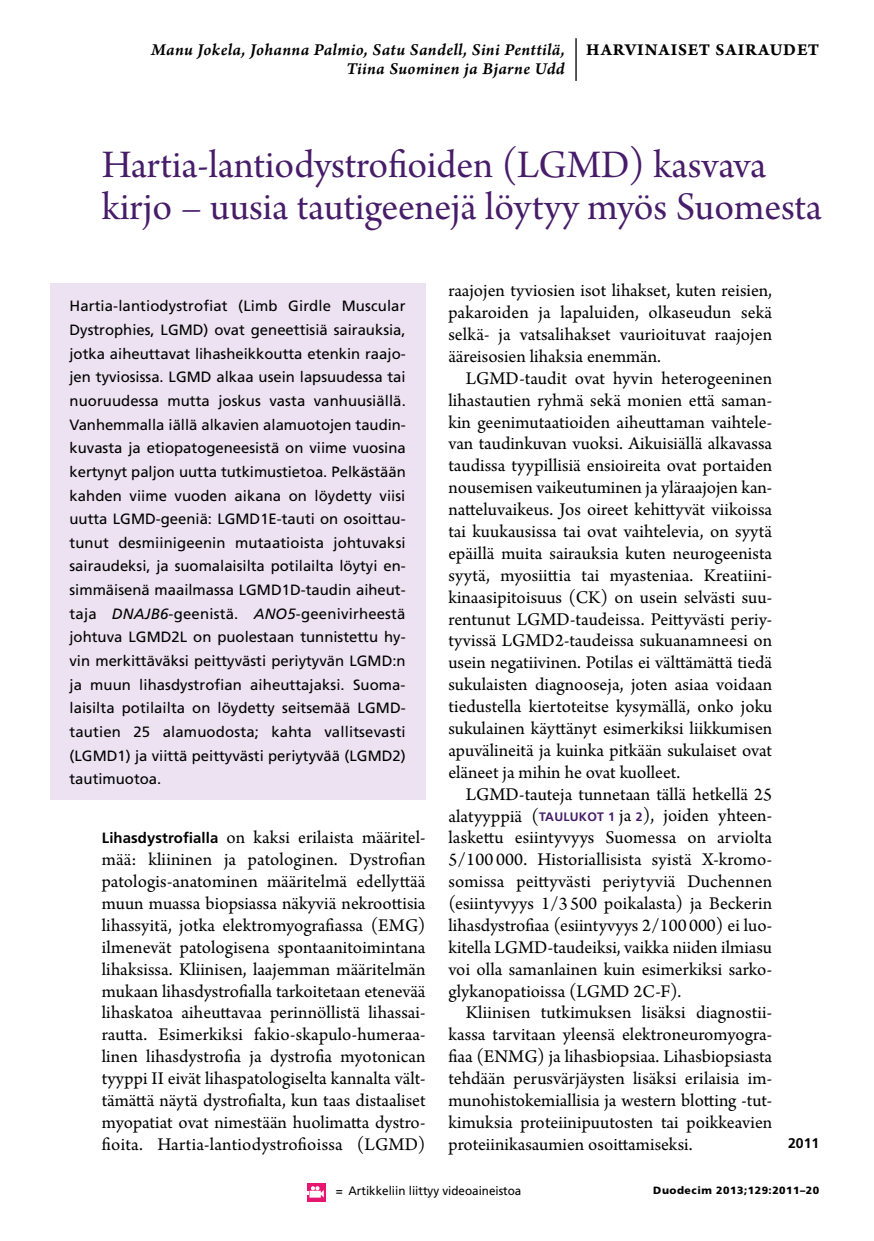
<style>
.page{position:relative;width:874px;height:1241px;background:#fff}
.page>*{position:absolute;margin:0;border:0;box-sizing:border-box;transform-origin:0 0}
.t1{font:41.12px/42px "Arno Pro Subhead";color:#471c68}
.t2{font:18.9px/21.9px "Arno Pro";color:#000;text-align:justify}
.t3{font:17.5px/19.2px "Arno Pro Smbd Italic Sm Text";letter-spacing:.02em;color:#000;text-align:right}
.t4{font:17.5px "Arno Pro Bold Sm Text";letter-spacing:.055em;color:#000}
.t5{font:14.88px/23.6px "Frutiger LT Std";color:#000;text-align:justify}
.t6{font:700 14px "Frutiger LT Std";color:#000}
.t7{font:12.25px "Frutiger LT Std";color:#000;scale:.95 1}
.t8{font:900 10.5px "Frutiger LT Std";letter-spacing:.05em;color:#000}
.s1{font-style:italic}
.s2{font-family:"Frutiger LT Std";font-weight:700;font-size:14.88px}
.s3{font-family:"Frutiger LT Std";font-weight:700;font-size:12.25px;color:#471c68}
</style>
<div class="page">
<div style="left:50px;top:283px;width:375px;height:516px;background:#ede2f1"></div>
<svg style="left:307px;top:1183px;width:18px;height:18px"></svg>
<svg style="left:307px;top:1185px;width:16px;height:12px"></svg>
<hr style="left:575px;top:38px;width:1px;height:43px;background:#000">
<p class="t3" style="left:151px;top:41px;width:415px">Manu Jokela, Johanna Palmio, Satu Sandell, Sini Penttilä,<br>Tiina Suominen ja Bjarne Udd</p>
<p class="t4" style="left:586px;top:40px;width:234px">HARVINAISET SAIRAUDET</p>
<h1 class="t1" style="left:102px;top:146px;width:721px">Hartia-lantiodystrofioiden (LGMD) kasvava kirjo – uusia tautigeenejä löytyy myös Suomesta</h1>
<p class="t5" style="left:69px;top:294px;width:338px">Hartia-lantiodystrofiat (Limb Girdle Muscular Dystrophies, LGMD) ovat geneettisiä sairauksia, jotka aiheuttavat lihasheikkoutta etenkin raajo&shy;jen tyviosissa. LGMD alkaa usein lapsuudessa tai nuoruudessa mutta joskus vasta vanhuusiällä.<br>Vanhemmalla iällä alkavien alamuotojen taudin&shy;kuvasta ja etiopatogeneesistä on viime vuosina kertynyt paljon uutta tutkimustietoa. Pelkästään kahden viime vuoden aikana on löydetty viisi uutta LGMD-geeniä: LGMD1E-tauti on osoittau&shy;tunut desmiinigeenin mutaatioista johtuvaksi sairaudeksi, ja suomalaisilta potilailta löytyi en&shy;simmäisenä maailmassa LGMD1D-taudin aiheut&shy;taja <span class="s1">DNAJB6</span>-geenistä. <span class="s1">ANO5</span>-geenivirheestä johtuva LGMD2L on puolestaan tunnistettu hy&shy;vin merkittäväksi peittyvästi periytyvän LGMD:n ja muun lihasdystrofian aiheuttajaksi. Suoma&shy;laisilta potilailta on löydetty seitsemää LGMD&shy;tautien 25 alamuodosta; kahta vallitsevasti (LGMD1) ja viittä peittyvästi periytyvää (LGMD2) tautimuotoa.</p>
<p class="t2" style="left:102px;top:827px;width:325px"><span class="s2">Lihasdystrofialla</span> on kaksi erilaista määritel&shy;mää: kliininen ja patologinen. Dystrofian patologis-anatominen määritelmä edellyttää muun muassa biopsiassa näkyviä nekroottisia lihassyitä, jotka elektromyografiassa (EMG) ilmenevät patologisena spontaanitoimintana lihaksissa. Kliinisen, laajemman määritelmän mukaan lihasdystrofialla tarkoitetaan etenevää lihaskatoa aiheuttavaa perinnöllistä lihassai&shy;rautta. Esimerkiksi fakio-skapulo-humeraa&shy;linen lihasdystrofia ja dystrofia myotonican tyyppi II eivät lihaspatologiselta kannalta vält&shy;tämättä näytä dystrofialta, kun taas distaaliset myopatiat ovat nimestään huolimatta dystro&shy;fioita. Hartia-lantiodystrofioissa (LGMD)</p>
<p class="t2" style="left:448px;top:280px;width:325px">raajojen tyviosien isot lihakset, kuten reisien, pakaroiden ja lapaluiden, olkaseudun sekä selkä- ja vatsalihakset vaurioituvat raajojen ääreisosien lihaksia enemmän.</p>
<p class="t2" style="left:448px;top:368px;width:325px;text-indent:17px">LGMD-taudit ovat hyvin heterogeeninen lihastautien ryhmä sekä monien että saman&shy;kin geenimutaatioiden aiheuttaman vaihtele&shy;van taudinkuvan vuoksi. Aikuisiällä alkavassa taudissa tyypillisiä ensioireita ovat portaiden nousemisen vaikeutuminen ja yläraajojen kan&shy;natteluvaikeus. Jos oireet kehittyvät viikoissa tai kuukausissa tai ovat vaihtelevia, on syytä epäillä muita sairauksia kuten neurogeenista syytä, myosiittia tai myasteniaa. Kreatiini&shy;kinaasipitoisuus (CK) on usein selvästi suu&shy;rentunut LGMD-taudeissa. Peittyvästi periy&shy;tyvissä LGMD2-taudeissa sukuanamneesi on usein negatiivinen. Potilas ei välttämättä tiedä sukulaisten diagnooseja, joten asiaa voidaan tiedustella kiertoteitse kysymällä, onko joku sukulainen käyttänyt esimerkiksi liikkumisen apuvälineitä ja kuinka pitkään sukulaiset ovat eläneet ja mihin he ovat kuolleet.</p>
<p class="t2" style="left:448px;top:784px;width:325px;text-indent:17px">LGMD-tauteja tunnetaan tällä hetkellä 25 alatyyppiä (<span class="s3">TAULUKOT 1</span> ja <span class="s3">2</span>), joiden yhteen&shy;laskettu esiintyvyys Suomessa on arviolta 5/100 000. Historiallisista syistä X-kromo&shy;somissa peittyvästi periytyviä Duchennen (esiintyvyys 1/3 500 poikalasta) ja Beckerin lihasdystrofiaa (esiintyvyys 2/100 000) ei luo&shy;kitella LGMD-taudeiksi, vaikka niiden ilmiasu voi olla samanlainen kuin esimerkiksi sarko&shy;glykanopatioissa (LGMD 2C-F).</p>
<p class="t2" style="left:448px;top:1002px;width:325px;text-indent:17px">Kliinisen tutkimuksen lisäksi diagnostii&shy;kassa tarvitaan yleensä elektroneuromyogra&shy;fiaa (ENMG) ja lihasbiopsiaa. Lihasbiopsiasta tehdään perusvärjäysten lisäksi erilaisia im&shy;munohistokemiallisia ja western blotting -tut&shy;kimuksia proteiinipuutosten tai poikkeavien proteiinikasaumien osoittamiseksi.</p>
<p class="t6" style="left:787px;top:1134px;width:33px">2011</p>
<p class="t7" style="left:335px;top:1183px;width:197px">= Artikkeliin liittyy videoaineistoa</p>
<p class="t8" style="left:653px;top:1183px;width:167px">Duodecim 2013;129:2011–20</p>
</div>
